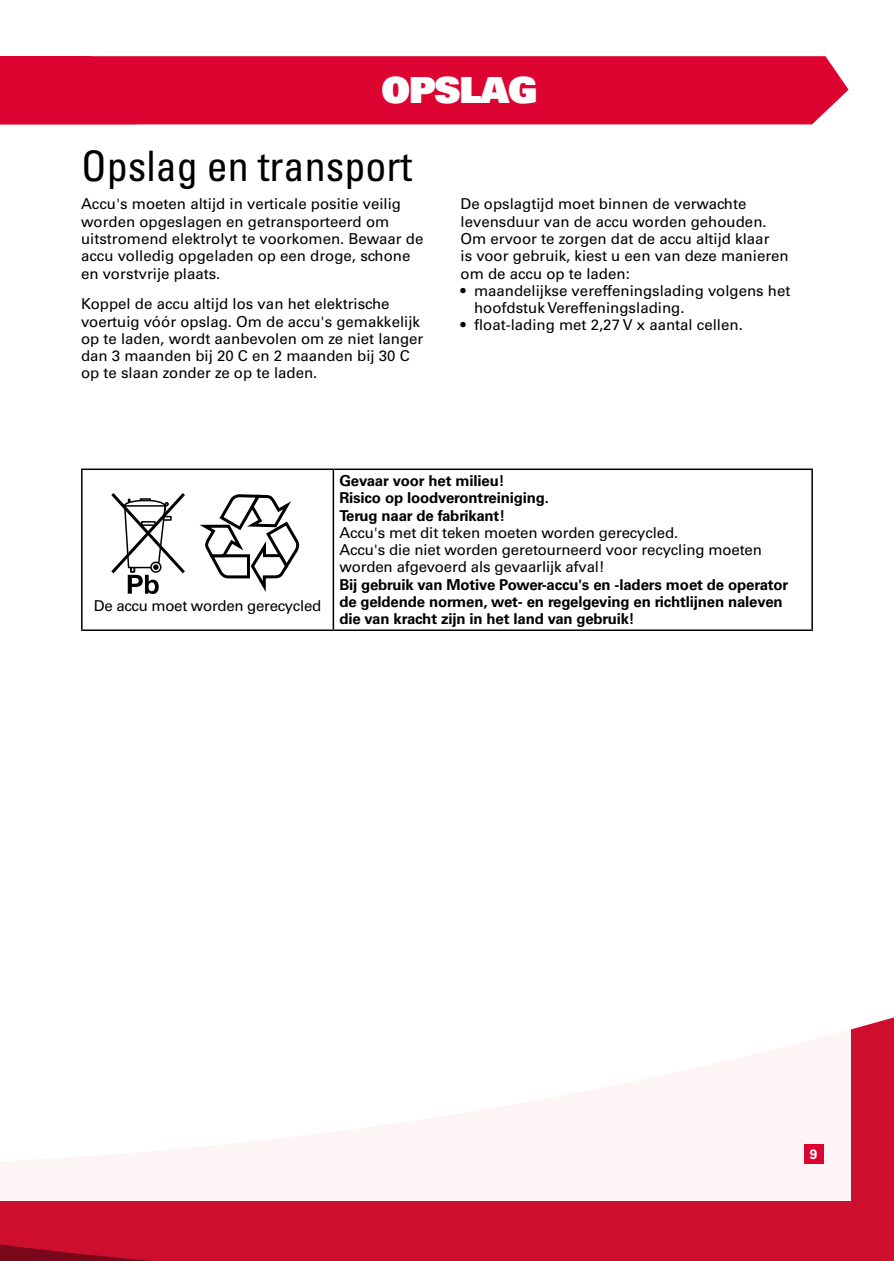
<style>
.page{position:relative;width:894px;height:1261px;background:#fff}
.page>*{position:absolute;margin:0;border:0;box-sizing:border-box;transform-origin:0 0}
.t1{font:condensed 42px "Univers LT Std";color:#000}
.t2{font:36px "Univers LT Std X Black";letter-spacing:-.03em;color:#fff}
.t3{font:15px/17.2px "Univers LT Std";color:#000}
.t4{font:700 15px/17.2px "Univers LT Std";letter-spacing:-.01em;color:#000}
.t5{font:15px "Univers LT Std";letter-spacing:-.02em;color:#000}
.t6{font:700 13.5px "Univers LT Std";color:#fff}
</style>
<div class="page">
<div style="left:0;top:1017px;width:893px;height:243px;background:#ce0e2d"></div>
<div style="left:0;top:911px;width:850px;height:289px;background:#fff"></div>
<div style="left:803px;top:1143px;width:20px;height:20px;background:#dd0432"></div>
<div style="left:135px;top:56px;width:713px;height:68px;background:#dd0432"></div>
<div style="left:0;top:56px;width:135px;height:68px;background:#dd0432"></div>
<hr style="left:81px;top:468px;width:252px;height:2px;background:#000">
<hr style="left:81px;top:470px;width:1px;height:159px;background:#000">
<hr style="left:333px;top:468px;width:479px;height:2px;background:#000">
<hr style="left:332px;top:470px;width:2px;height:159px;background:#000">
<hr style="left:811px;top:470px;width:1px;height:159px;background:#000">
<hr style="left:81px;top:629px;width:252px;height:2px;background:#000">
<hr style="left:333px;top:629px;width:479px;height:2px;background:#000">
<svg style="left:111px;top:493px;width:74px;height:101px"></svg>
<svg style="left:199px;top:494px;width:101px;height:98px"></svg>
<h2 class="t2" style="left:381px;top:67px;width:157px">OPSLAG</h2>
<h1 class="t1" style="left:81px;top:140px;width:332px">Opslag en transport</h1>
<p class="t3" style="left:81px;top:196px;width:344px">Accu's moeten altijd in verticale positie veilig worden opgeslagen en getransporteerd om uitstromend elektrolyt te voorkomen. Bewaar de accu volledig opgeladen op een droge, schone en vorstvrije plaats.</p>
<p class="t3" style="left:81px;top:295px;width:344px">Koppel de accu altijd los van het elektrische voertuig vóór opslag. Om de accu's gemakkelijk op te laden, wordt aanbevolen om ze niet langer dan 3 maanden bij 20 C en 2 maanden bij 30 C op te slaan zonder ze op te laden.</p>
<p class="t3" style="left:460px;top:196px;width:329px">De opslagtijd moet binnen de verwachte levensduur van de accu worden gehouden.<br>Om ervoor te zorgen dat de accu altijd klaar<br>is voor gebruik, kiest u een van deze manieren om de accu op te laden:</p>
<p class="t3" style="left:474px;top:282px;width:318px;text-indent:-14px">• maandelijkse vereffeningslading volgens het hoofdstuk Vereffeningslading.</p>
<p class="t3" style="left:460px;top:316px;width:284px">• float-lading met 2,27 V x aantal cellen.</p>
<p class="t5" style="left:94px;top:597px;width:229px">De accu moet worden gerecycled</p>
<p class="t4" style="left:339px;top:472px;width:211px">Gevaar voor het milieu!<br>Risico op loodverontreiniging.<br>Terug naar de fabrikant!</p>
<p class="t3" style="left:339px;top:524px;width:424px">Accu's met dit teken moeten worden gerecycled.<br>Accu's die niet worden geretourneerd voor recycling moeten worden afgevoerd als gevaarlijk afval!</p>
<p class="t4" style="left:339px;top:576px;width:450px">Bij gebruik van Motive Power-accu's en -laders moet de operator de geldende normen, wet- en regelgeving en richtlijnen naleven die van kracht zijn in het land van gebruik!</p>
<p class="t6" style="left:809px;top:1145px;width:9px">9</p>
</div>
